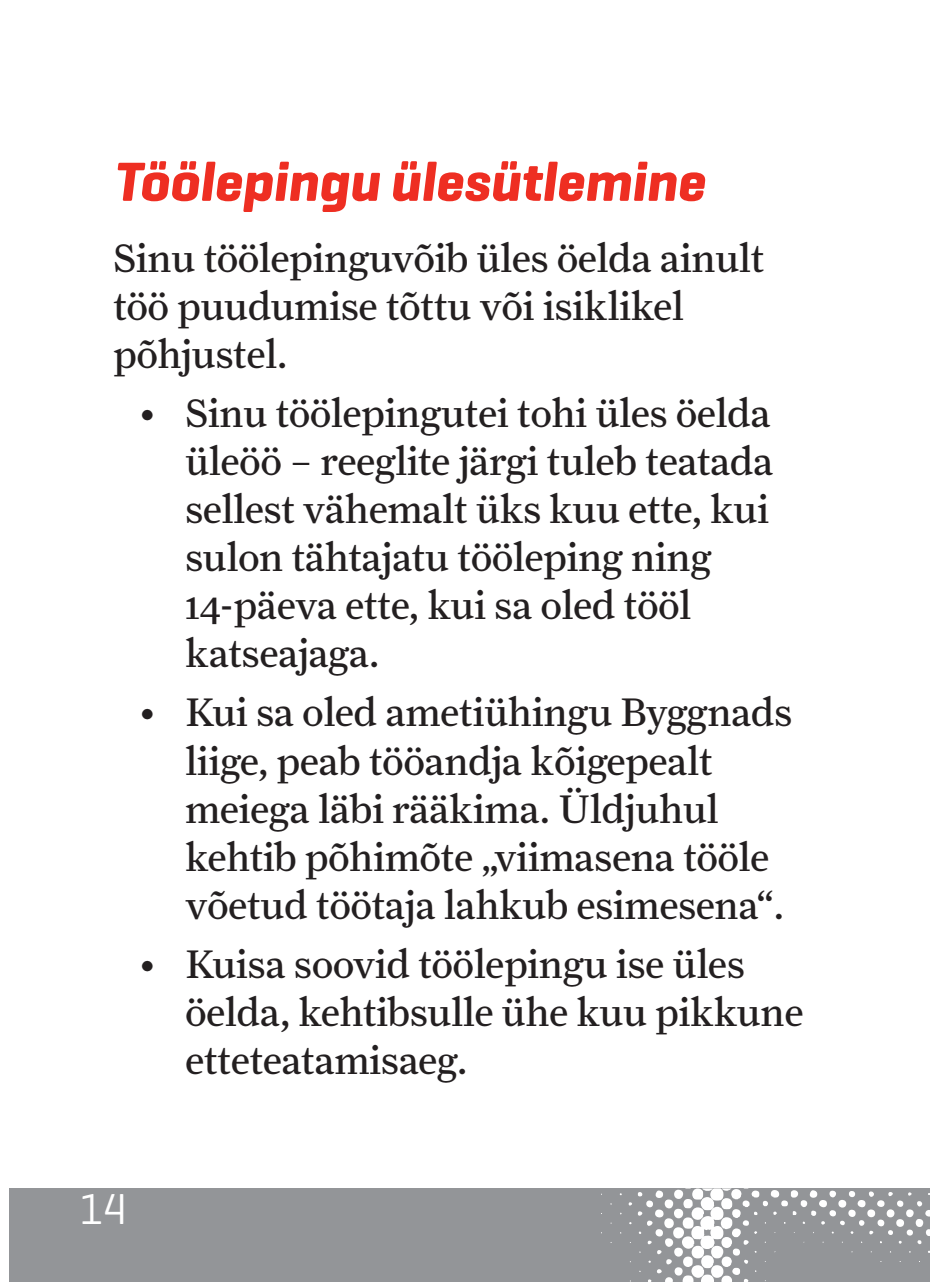
<style>
.page{position:relative;width:930px;height:1282px;background:#fff}
.page>*{position:absolute;margin:0;border:0;box-sizing:border-box;transform-origin:0 0}
.t1{font:italic 700 56px "Geogrotesque";color:#ee2e22}
.t2{font:44px "Geogrotesque";color:#fff}
.t3{font:40px/48px "Farnham Text";color:#231f20}
</style>
<div class="page">
<div style="left:9px;top:1188px;width:921px;height:93px;background:#939598"></div>
<svg style="left:810px;top:1190px;width:120px;height:53px"></svg>
<svg style="left:638px;top:1189px;width:46px;height:92px"></svg>
<img style="left:683px;top:1188px;width:124px;height:63px">
<h1 class="t1" style="left:113px;top:147px;width:593px">Töölepingu ülesütlemine</h1>
<p class="t3" style="left:113px;top:233px;width:652px">Sinu töölepinguvõib üles öelda ainult töö puudumise tõttu või isiklikel põhjustel.</p>
<p class="t3" style="left:185px;top:389px;width:589px;text-indent:-45px">• Sinu töölepingutei tohi üles öelda üleöö – reeglite järgi tuleb teatada sellest vähemalt üks kuu ette, kui sulon tähtajatu tööleping ning<br>14-päeva ette, kui sa oled tööl katseajaga.</p>
<p class="t3" style="left:185px;top:688px;width:608px;text-indent:-45px">• Kui sa oled ametiühingu Byggnads liige, peab tööandja kõigepealt meiega läbi rääkima. Üldjuhul kehtib põhimõte „viimasena tööle võetud töötaja lahkub esimesena“.</p>
<p class="t3" style="left:185px;top:939px;width:619px;text-indent:-45px">• Kuisa soovid töölepingu ise üles öelda, kehtibsulle ühe kuu pikkune etteteatamisaeg.</p>
<p class="t2" style="left:79px;top:1181px;width:49px">14</p>
</div>
